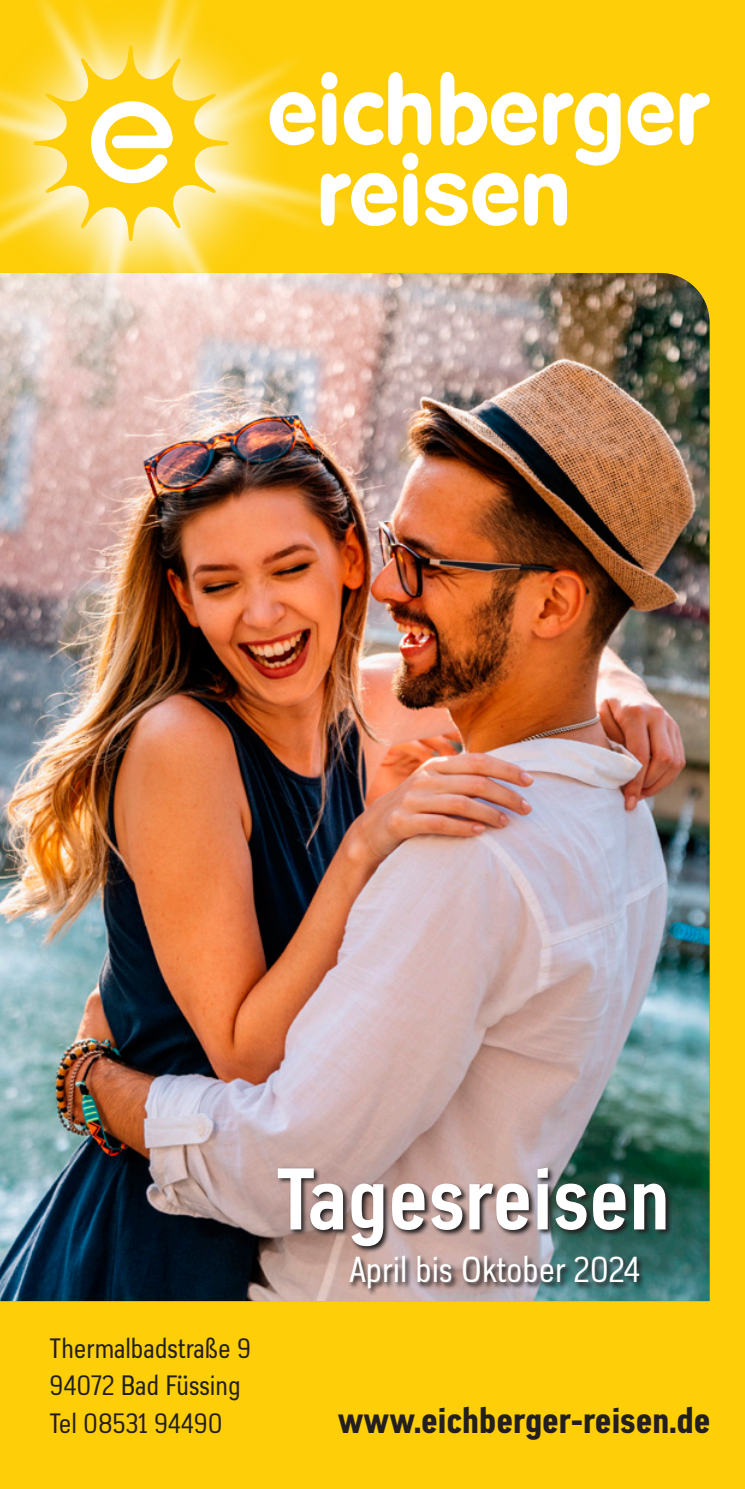
<style>
.page{position:relative;width:745px;height:1489px;background:#fff}
.page>*{position:absolute;margin:0;border:0;box-sizing:border-box;transform-origin:0 0}
.t1{font:700 condensed 85.75px "Azbuka Std";color:#fff}
.t2{font:condensed 35.5px "Azbuka Std";color:#fff}
.t3{font:800 condensed 35px "Azbuka Std";color:#231f20}
.t4{font:condensed 27.5px/37px "Azbuka Std";color:#231f20}
</style>
<div class="page">
<div style="left:0;top:0;width:744px;height:1488px;background:#fece08"></div>
<img style="left:0;top:273px;width:709px;height:1027px">
<img style="left:0;top:0;width:448px;height:454px">
<svg style="left:34px;top:45px;width:194px;height:196px"></svg>
<svg style="left:276px;top:1166px;width:396px;height:129px;background:#797471"></svg>
<svg style="left:679px;top:92px;width:30px;height:53px"></svg>
<svg style="left:627px;top:92px;width:46px;height:53px"></svg>
<svg style="left:269px;top:72px;width:351px;height:154px"></svg>
<p class="t4" style="left:50px;top:1329px;width:203px">Thermalbadstraße 9<br>94072 Bad Füssing<br>Tel 08531 94490</p>
<h1 class="t1" style="left:276px;top:1146px;width:395px">Tagesreisen</h1>
<p class="t2" style="left:349px;top:1248px;width:292px">April bis Oktober 2024</p>
<p class="t3" style="left:337px;top:1398px;width:374px">www.eichberger-reisen.de</p>
</div>
